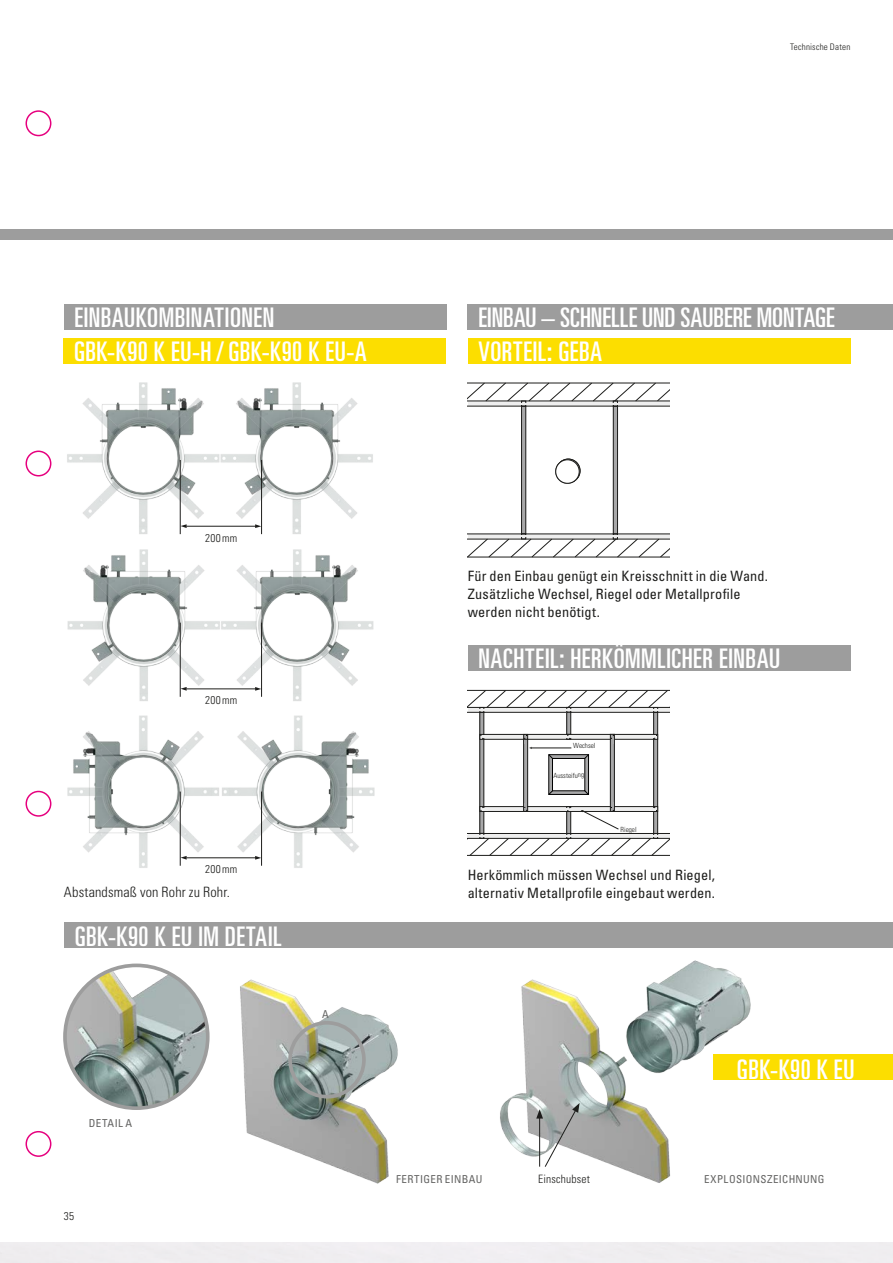
<style>
.page{position:relative;width:893px;height:1263px;background:#fff}
.page>*{position:absolute;margin:0;border:0;box-sizing:border-box;transform-origin:0 0}
.t1{font:ultra-condensed 27px "Univers";letter-spacing:.02em;color:#fff}
.t2{font:ultra-condensed 27px "Univers";color:#fff}
.t3{font:condensed 14.25px/18px "Univers";letter-spacing:.01em;color:#1d1d1b}
.t4{font:300 condensed 14.25px "Univers";letter-spacing:.01em;color:#1d1d1b}
.t5{font:300 condensed 11.55px "Univers";letter-spacing:.015em;color:#1d1d1b}
.t6{font:300 condensed 11.25px "Univers";letter-spacing:.03em;color:#1d1d1b}
.t7{font:condensed 10.95px "Univers";letter-spacing:.035em;color:#646463}
.t8{font:300 condensed 9px "Univers";letter-spacing:.025em;color:#1d1d1b}
.t9{font:300 condensed 7.05px "Univers";color:#1d1d1b}
</style>
<div class="page">
<div style="left:0;top:229px;width:893px;height:11px;background:#9d9d9d"></div>
<div style="left:64px;top:304px;width:382px;height:25px;background:#9d9d9d"></div>
<img style="left:65px;top:965px;width:143px;height:143px;border-radius:71px">
<div style="left:63px;top:963px;width:147px;height:147px;border:4px solid #9d9d9d;border-radius:50%"></div>
<div style="left:64px;top:922px;width:829px;height:26px;background:#9d9d9d"></div>
<div style="left:713px;top:1054px;width:180px;height:26px;background:#fcde00"></div>
<img style="left:500px;top:960px;width:251px;height:223px">
<svg style="left:536px;top:1103px;width:44px;height:64px"></svg>
<img style="left:240px;top:979px;width:158px;height:205px">
<div style="left:288px;top:1021px;width:78px;height:77px;border:4px solid #9d9d9d;border-radius:50%"></div>
<hr style="left:654px;top:712px;width:4px;height:122px;background:#a8a8a9">
<div style="left:653px;top:712px;width:5px;height:122px;border:1px solid #1d1d1b"></div>
<div style="left:480px;top:712px;width:4px;height:121px;border:1px solid #1d1d1b"></div>
<hr style="left:468px;top:712px;width:202px;height:1px;background:#1d1d1b">
<svg style="left:468px;top:690px;width:202px;height:22px"></svg>
<hr style="left:468px;top:709px;width:202px;height:2px;background:#eee">
<svg style="left:488px;top:735px;width:162px;height:4px"></svg>
<div style="left:567px;top:712px;width:4px;height:22px;border:1px solid #1d1d1b"></div>
<hr style="left:484px;top:734px;width:170px;height:1px;background:#1d1d1b">
<svg style="left:480px;top:734px;width:8px;height:5px"></svg>
<svg style="left:566px;top:735px;width:6px;height:4px"></svg>
<hr style="left:524px;top:739px;width:4px;height:72px;background:#a8a8a9">
<div style="left:523px;top:739px;width:5px;height:72px;border:1px solid #1d1d1b"></div>
<div style="left:610px;top:734px;width:4px;height:77px;border:1px solid #1d1d1b"></div>
<hr style="left:484px;top:739px;width:170px;height:1px;background:#1d1d1b">
<svg style="left:611px;top:735px;width:3px;height:9px"></svg>
<svg style="left:650px;top:734px;width:8px;height:5px"></svg>
<hr style="left:531px;top:748px;width:40px;height:1px;background:#1d1d1b">
<svg style="left:523px;top:734px;width:9px;height:15px"></svg>
<svg style="left:468px;top:802px;width:202px;height:54px"></svg>
<svg style="left:551px;top:756px;width:36px;height:36px"></svg>
<div style="left:549px;top:754px;width:40px;height:40px;border:1px solid #000"></div>
<div style="left:552px;top:758px;width:33px;height:33px;background:#fff"></div>
<div style="left:552px;top:758px;width:33px;height:33px;border:1px solid #000"></div>
<svg style="left:548px;top:754px;width:5px;height:5px"></svg>
<svg style="left:584px;top:790px;width:5px;height:5px"></svg>
<svg style="left:584px;top:754px;width:5px;height:5px"></svg>
<svg style="left:548px;top:790px;width:5px;height:5px"></svg>
<div style="left:468px;top:338px;width:382px;height:25px;background:#fcde00"></div>
<div style="left:63px;top:338px;width:383px;height:25px;background:#fcde00"></div>
<div style="left:468px;top:645px;width:382px;height:25px;background:#9d9d9d"></div>
<img style="left:67px;top:382px;width:150px;height:153px">
<img style="left:67px;top:549px;width:151px;height:152px">
<img style="left:67px;top:715px;width:151px;height:153px">
<img style="left:217px;top:382px;width:156px;height:153px">
<img style="left:218px;top:549px;width:156px;height:152px">
<img style="left:218px;top:715px;width:157px;height:153px">
<div style="left:468px;top:304px;width:425px;height:25px;background:#9d9d9d"></div>
<hr style="left:180px;top:460px;width:1px;height:74px;background:#1d1d1b">
<hr style="left:261px;top:460px;width:1px;height:74px;background:#1d1d1b">
<hr style="left:186px;top:526px;width:70px;height:1px;background:#1d1d1b">
<svg style="left:181px;top:524px;width:6px;height:4px"></svg>
<svg style="left:255px;top:524px;width:6px;height:4px"></svg>
<hr style="left:180px;top:623px;width:1px;height:74px;background:#1d1d1b">
<hr style="left:261px;top:623px;width:1px;height:74px;background:#1d1d1b">
<hr style="left:186px;top:688px;width:70px;height:1px;background:#1d1d1b">
<svg style="left:181px;top:687px;width:6px;height:4px"></svg>
<svg style="left:255px;top:687px;width:6px;height:4px"></svg>
<hr style="left:180px;top:791px;width:1px;height:75px;background:#1d1d1b">
<hr style="left:261px;top:791px;width:1px;height:75px;background:#1d1d1b">
<hr style="left:186px;top:857px;width:70px;height:1px;background:#1d1d1b">
<svg style="left:181px;top:856px;width:6px;height:4px"></svg>
<svg style="left:255px;top:856px;width:6px;height:4px"></svg>
<hr style="left:613px;top:406px;width:4px;height:128px;background:#a8a8a9">
<div style="left:613px;top:406px;width:5px;height:128px;border:1px solid #1d1d1b"></div>
<hr style="left:522px;top:406px;width:4px;height:128px;background:#a8a8a9">
<div style="left:521px;top:406px;width:5px;height:128px;border:1px solid #1d1d1b"></div>
<hr style="left:468px;top:406px;width:202px;height:1px;background:#1d1d1b">
<svg style="left:468px;top:382px;width:202px;height:24px"></svg>
<hr style="left:468px;top:403px;width:202px;height:1px;background:#eee">
<svg style="left:468px;top:534px;width:202px;height:24px"></svg>
<hr style="left:468px;top:535px;width:202px;height:2px;background:#eee">
<svg style="left:557px;top:459px;width:23px;height:23px"></svg>
<div style="left:556px;top:459px;width:24px;height:24px;border:1px solid #1d1d1b;border-radius:50%"></div>
<div style="left:556px;top:460px;width:23px;height:23px;background:#fff;border-radius:50%"></div>
<div style="left:556px;top:460px;width:23px;height:23px;border:1px solid #1d1d1b;border-radius:50%"></div>
<div style="left:26px;top:110px;width:25px;height:26px;border:2px solid #e6007e;border-radius:50%"></div>
<div style="left:26px;top:450px;width:25px;height:26px;border:2px solid #e6007e;border-radius:50%"></div>
<div style="left:26px;top:791px;width:25px;height:26px;border:2px solid #e6007e;border-radius:50%"></div>
<div style="left:26px;top:1131px;width:25px;height:26px;border:2px solid #e6007e;border-radius:50%"></div>
<h1 class="t1" style="left:74px;top:302px;width:201px">EINBAUKOMBINATIONEN</h1>
<p class="t8" style="left:790px;top:41px;width:62px">Technische Daten</p>
<h1 class="t2" style="left:478px;top:302px;width:358px">EINBAU – SCHNELLE UND SAUBERE MONTAGE</h1>
<h1 class="t1" style="left:74px;top:336px;width:294px">GBK-K90 K EU-H / GBK-K90 K EU-A</h1>
<h1 class="t1" style="left:478px;top:336px;width:125px">VORTEIL: GEBA</h1>
<p class="t6" style="left:205px;top:531px;width:34px">200mm</p>
<p class="t6" style="left:205px;top:693px;width:34px">200mm</p>
<p class="t6" style="left:205px;top:862px;width:34px">200mm</p>
<p class="t4" style="left:64px;top:883px;width:168px">Abstandsmaß von Rohr zu Rohr.</p>
<h1 class="t1" style="left:75px;top:921px;width:208px">GBK-K90 K EU IM DETAIL</h1>
<p class="t7" style="left:89px;top:1116px;width:45px">DETAIL A</p>
<p class="t6" style="left:64px;top:1209px;width:12px">35</p>
<p class="t7" style="left:322px;top:1007px;width:8px">A</p>
<p class="t3" style="left:468px;top:566px;width:302px">Für den Einbau genügt ein Kreisschnitt in die Wand.<br>Zusätzliche Wechsel, Riegel oder Metallprofile werden nicht benötigt.</p>
<h1 class="t1" style="left:478px;top:643px;width:303px">NACHTEIL: HERKÖMMLICHER EINBAU</h1>
<p class="t9" style="left:573px;top:741px;width:24px">Wechsel</p>
<p class="t9" style="left:553px;top:771px;width:32px">Aussteifung</p>
<p class="t9" style="left:620px;top:825px;width:18px">Riegel</p>
<p class="t3" style="left:468px;top:866px;width:249px">Herkömmlich müssen Wechsel und Riegel, alternativ Metallprofile eingebaut werden.</p>
<h1 class="t1" style="left:737px;top:1054px;width:119px">GBK-K90 K EU</h1>
<p class="t7" style="left:396px;top:1172px;width:88px">FERTIGER EINBAU</p>
<p class="t5" style="left:538px;top:1172px;width:53px">Einschubset</p>
<p class="t7" style="left:704px;top:1172px;width:122px">EXPLOSIONSZEICHNUNG</p>
</div>
